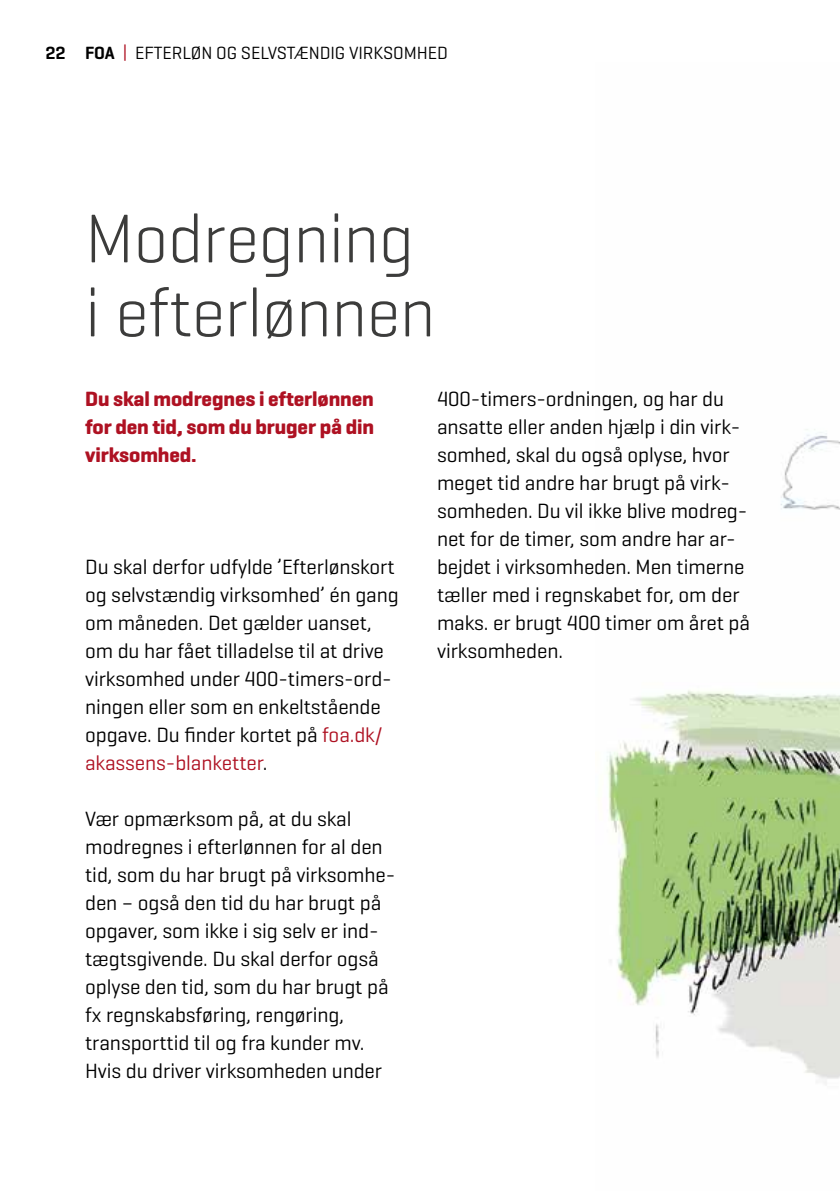
<style>
.page{position:relative;width:840px;height:1191px;background:#fff}
.page>*{position:absolute;margin:0;border:0;box-sizing:border-box;transform-origin:0 0}
.t1{font:300 70px/74px "Geogrotesque";letter-spacing:-.005em;color:#3c3c3b}
.t2{font:21px/28px "Geogrotesque";letter-spacing:-.005em;color:#000}
.t3{font:700 21px/28px "Geogrotesque";letter-spacing:-.005em;color:#ae1122;text-align:justify}
.t4{font:18px "Geogrotesque";letter-spacing:-.005em;color:#000}
.s1{font-weight:600}
.s2{color:#ae1122}
</style>
<div class="page">
<img style="left:607px;top:429px;width:232px;height:655px">
<p class="t4" style="left:45px;top:42px;width:404px"><span class="s1">22 FOA</span> <span class="s2">|</span> EFTERLØN OG SELVSTÆNDIG VIRKSOMHED</p>
<h1 class="t1" style="left:85px;top:199px;width:351px">Modregning i efterlønnen</h1>
<p class="t3" style="left:85px;top:385px;width:290px">Du skal modregnes i efterlønnen for den tid, som du bruger på din virksomhed.</p>
<p class="t2" style="left:85px;top:552px;width:315px">Du skal derfor udfylde ’Efterlønskort og selvstændig virksomhed’ én gang om måneden. Det gælder uanset, om du har fået tilladelse til at drive virksomhed under 400-timers-ord&shy;ningen eller som en enkeltstående opgave. Du finder kortet på <span class="s2">foa.dk/ akassens-blanketter</span>.</p>
<p class="t2" style="left:85px;top:804px;width:311px">Vær opmærksom på, at du skal modregnes i efterlønnen for al den tid, som du har brugt på virksomhe&shy;den – også den tid du har brugt på opgaver, som ikke i sig selv er ind&shy;tægtsgivende. Du skal derfor også oplyse den tid, som du har brugt på fx regnskabsføring, rengøring, transporttid til og fra kunder mv.<br>Hvis du driver virksomheden under</p>
<p class="t2" style="left:437px;top:384px;width:314px">400-timers-ordningen, og har du ansatte eller anden hjælp i din virk&shy;somhed, skal du også oplyse, hvor meget tid andre har brugt på virk&shy;somheden. Du vil ikke blive modreg&shy;net for de timer, som andre har ar&shy;bejdet i virksomheden. Men timerne tæller med i regnskabet for, om der maks. er brugt 400 timer om året på virksomheden.</p>
</div>
